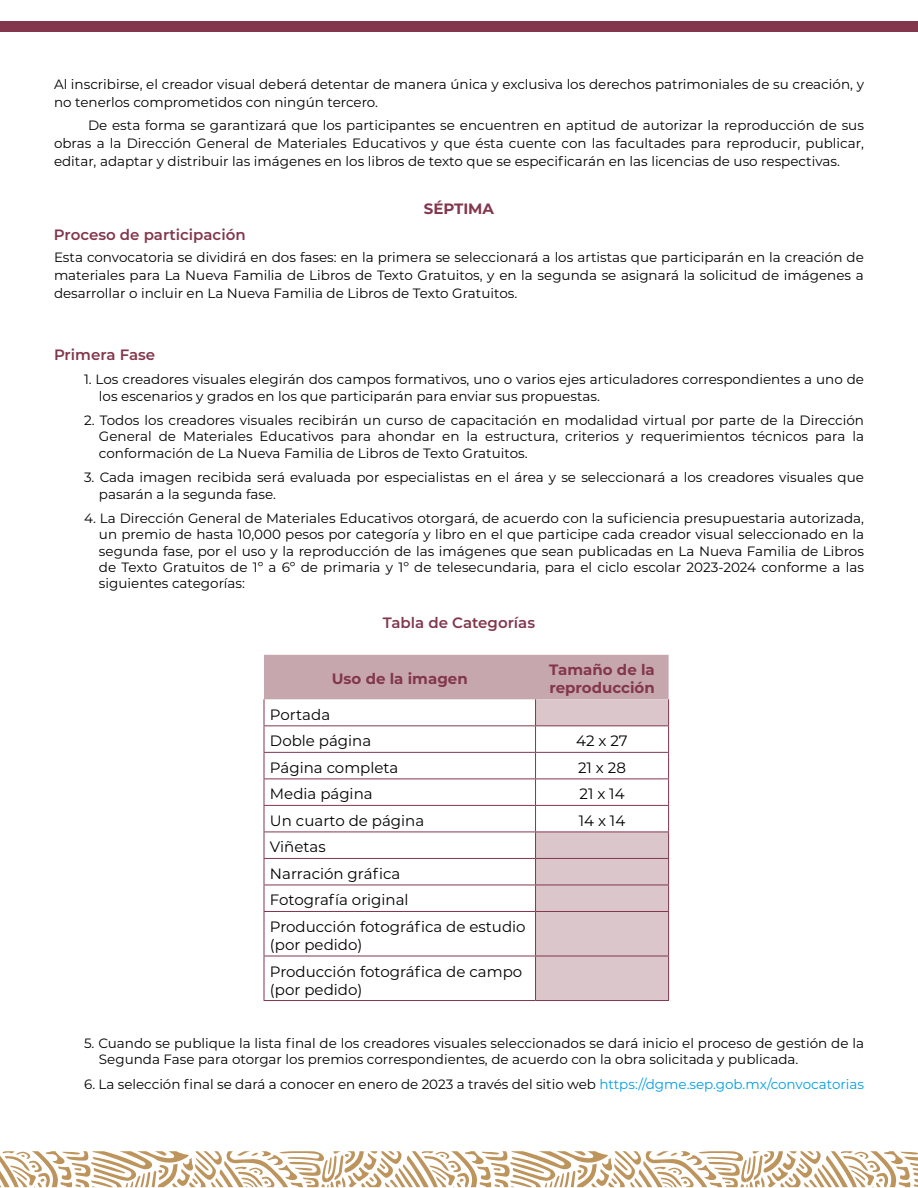
<style>
.page{position:relative;width:918px;height:1188px;background:#fff}
.page>*{position:absolute;margin:0;border:0;box-sizing:border-box;transform-origin:0 0}
.t1{font:15px/26.5px "Montserrat";color:#000}
.t2{font:600 15px "Montserrat";color:#82374d}
.t3{font:700 15px/18px "Montserrat";color:#82374d}
.t4{font:13.5px/16.2px "Montserrat";color:#000}
.s1{color:#009fe3}
</style>
<div class="page">
<svg style="left:0;top:1151px;width:918px;height:36px"></svg>
<svg style="left:264px;top:655px;width:405px;height:345px"></svg>
<hr style="left:264px;top:911px;width:272px;height:1px;background:#82374d">
<hr style="left:264px;top:912px;width:1px;height:44px;background:#82374d">
<hr style="left:536px;top:911px;width:133px;height:1px;background:#82374d">
<hr style="left:535px;top:912px;width:1px;height:44px;background:#82374d">
<hr style="left:668px;top:912px;width:1px;height:44px;background:#82374d">
<hr style="left:264px;top:956px;width:272px;height:1px;background:#82374d">
<hr style="left:264px;top:956px;width:1px;height:44px;background:#82374d">
<hr style="left:536px;top:956px;width:133px;height:1px;background:#82374d">
<hr style="left:535px;top:956px;width:1px;height:44px;background:#82374d">
<hr style="left:668px;top:956px;width:1px;height:44px;background:#82374d">
<hr style="left:264px;top:1000px;width:272px;height:1px;background:#82374d">
<hr style="left:536px;top:1000px;width:133px;height:1px;background:#82374d">
<div style="left:0;top:21px;width:918px;height:11px;background:#82374d"></div>
<p class="t4" style="left:54px;top:75px;width:812px;line-height:18px">Al inscribirse, el creador visual deberá detentar de manera única y exclusiva los derechos patrimoniales de su creación, y no tenerlos comprometidos con ningún tercero.</p>
<p class="t4" style="left:54px;top:115px;width:812px;line-height:18px;text-align:justify;text-indent:34px">De esta forma se garantizará que los participantes se encuentren en aptitud de autorizar la reproducción de sus obras a la Dirección General de Materiales Educativos y que ésta cuente con las facultades para reproducir, publicar, editar, adaptar y distribuir las imágenes en los libros de texto que se especificarán en las licencias de uso respectivas.</p>
<p class="t3" style="left:424px;top:199px;width:72px">SÉPTIMA</p>
<p class="t2" style="left:54px;top:224px;width:193px">Proceso de participación</p>
<p class="t4" style="left:54px;top:248px;width:811px;line-height:18px;text-align:justify">Esta convocatoria se dividirá en dos fases: en la primera se seleccionará a los artistas que participarán en la creación de materiales para La Nueva Familia de Libros de Texto Gratuitos, y en la segunda se asignará la solicitud de imágenes a desarrollar o incluir en La Nueva Familia de Libros de Texto Gratuitos.</p>
<p class="t2" style="left:54px;top:344px;width:103px">Primera Fase</p>
<p class="t4" style="left:99px;top:371px;width:767px;text-indent:-15px">1. Los creadores visuales elegirán dos campos formativos, uno o varios ejes articuladores correspondientes a uno de los escenarios y grados en los que participarán para enviar sus propuestas.</p>
<p class="t4" style="left:99px;top:412px;width:767px;text-align:justify;text-indent:-15px">2. Todos los creadores visuales recibirán un curso de capacitación en modalidad virtual por parte de la Dirección General de Materiales Educativos para ahondar en la estructura, criterios y requerimientos técnicos para la conformación de La Nueva Familia de Libros de Texto Gratuitos.</p>
<p class="t4" style="left:99px;top:469px;width:766px;text-indent:-15px">3. Cada imagen recibida será evaluada por especialistas en el área y se seleccionará a los creadores visuales que pasarán a la segunda fase.</p>
<p class="t4" style="left:99px;top:510px;width:767px;text-align:justify;text-indent:-15px">4. La Dirección General de Materiales Educativos otorgará, de acuerdo con la suficiencia presupuestaria autorizada, un premio de hasta 10,000 pesos por categoría y libro en el que participe cada creador visual seleccionado en la segunda fase, por el uso y la reproducción de las imágenes que sean publicadas en La Nueva Familia de Libros de Texto Gratuitos de 1º a 6º de primaria y 1º de telesecundaria, para el ciclo escolar 2023-2024 conforme a las siguientes categorías:</p>
<p class="t2" style="left:383px;top:612px;width:154px">Tabla de Categorías</p>
<p class="t3" style="left:332px;top:669px;width:137px">Uso de la imagen</p>
<p class="t3" style="left:549px;top:660px;width:107px">Tamaño de la reproducción</p>
<p class="t1" style="left:270px;top:701px;width:103px">Portada<br>Doble página</p>
<p class="t1" style="left:576px;top:727px;width:53px">42 x 27</p>
<p class="t1" style="left:270px;top:754px;width:130px">Página completa</p>
<p class="t1" style="left:578px;top:754px;width:49px">21 x 28</p>
<p class="t1" style="left:270px;top:780px;width:104px">Media página</p>
<p class="t1" style="left:580px;top:780px;width:47px">21 x 14</p>
<p class="t1" style="left:270px;top:807px;width:156px">Un cuarto de página</p>
<p class="t1" style="left:579px;top:807px;width:48px">14 x 14</p>
<p class="t1" style="left:270px;top:833px;width:257px">Viñetas<br>Narración gráfica<br>Fotografía original<br>Producción fotográfica de estudio</p>
<p class="t1" style="left:270px;top:931px;width:254px">(por pedido)<br>Producción fotográfica de campo</p>
<p class="t1" style="left:270px;top:975px;width:94px">(por pedido)</p>
<p class="t4" style="left:99px;top:1035px;width:766px;text-indent:-15px">5. Cuando se publique la lista final de los creadores visuales seleccionados se dará inicio el proceso de gestión de la<br>Segunda Fase para otorgar los premios correspondientes, de acuerdo con la obra solicitada y publicada.</p>
<p class="t4" style="left:84px;top:1076px;width:782px">6. La selección final se dará a conocer en enero de 2023 a través del sitio web <span class="s1">https://dgme.sep.gob.mx/convocatorias</span></p>
</div>
